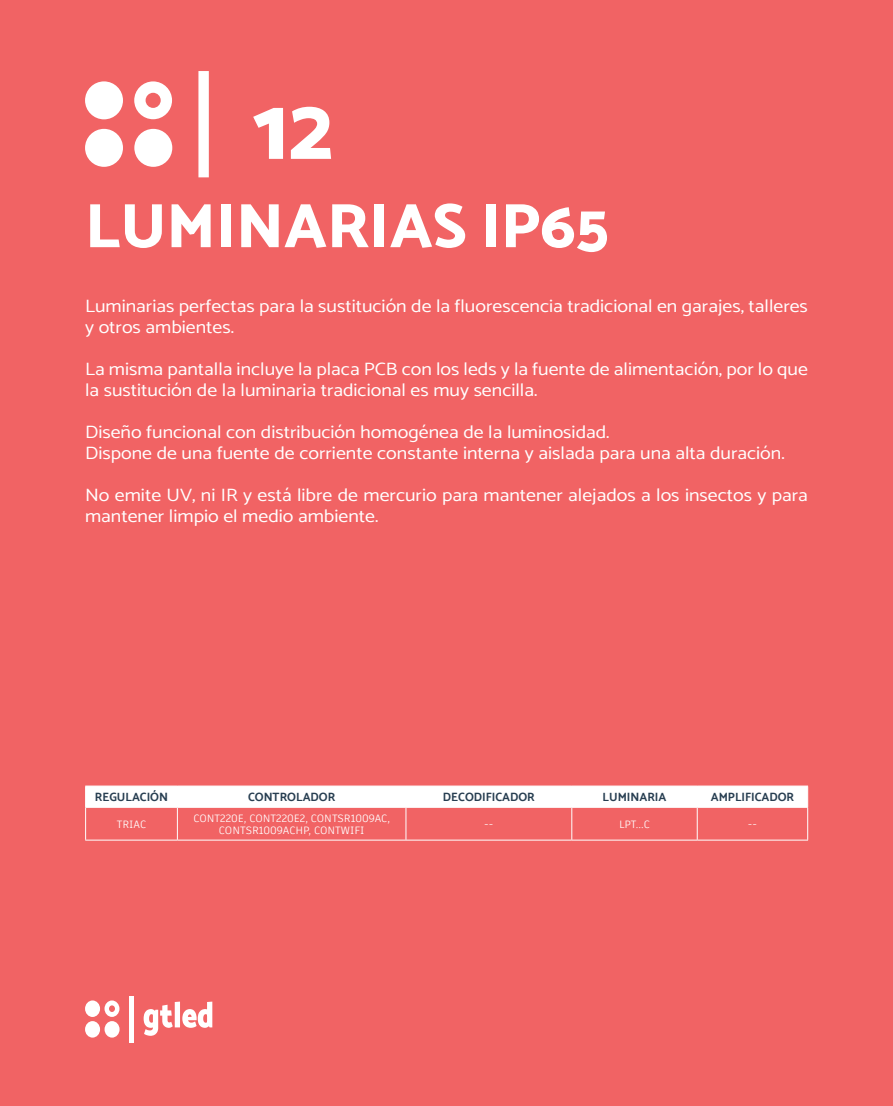
<style>
.page{position:relative;width:893px;height:1106px;background:#fff}
.page>*{position:absolute;margin:0;border:0;box-sizing:border-box;transform-origin:0 0}
.t1{font:800 90px "Catamaran";color:#fff}
.t2{font:800 63px "Catamaran";color:#fff}
.t3{font:18px/21px "Catamaran";color:#fff;scale:1.1 1}
.t4{font:700 12px "Catamaran";color:#273e51}
.t5{font:10.5px/12.6px "Artifakt Element";color:#fff;text-align:center}
</style>
<div class="page">
<img style="left:892px;top:0;width:1px;height:1106px">
<div style="left:0;top:0;width:892px;height:1106px;background:#f16364"></div>
<div style="left:198px;top:71px;width:11px;height:106px;background:#fff"></div>
<div style="left:85px;top:81px;width:38px;height:38px;background:#fff;border-radius:50%"></div>
<div style="left:85px;top:129px;width:38px;height:38px;background:#fff;border-radius:50%"></div>
<div style="left:134px;top:129px;width:38px;height:38px;background:#fff;border-radius:50%"></div>
<svg style="left:134px;top:81px;width:38px;height:38px"></svg>
<hr style="left:130px;top:996px;width:4px;height:46px;background:#fff">
<div style="left:85px;top:1000px;width:15px;height:17px;background:#fff;border-radius:50%"></div>
<div style="left:85px;top:1021px;width:15px;height:16px;background:#fff;border-radius:50%"></div>
<div style="left:105px;top:1021px;width:15px;height:16px;background:#fff;border-radius:50%"></div>
<svg style="left:105px;top:1000px;width:14px;height:16px"></svg>
<svg style="left:144px;top:1004px;width:29px;height:31px"></svg>
<div style="left:175px;top:1001px;width:5px;height:26px;background:#fff"></div>
<svg style="left:182px;top:1001px;width:30px;height:26px"></svg>
<hr style="left:85px;top:807px;width:1px;height:32px;background:#fff">
<hr style="left:177px;top:807px;width:1px;height:32px;background:#fff">
<hr style="left:406px;top:807px;width:1px;height:32px;background:#fff">
<hr style="left:571px;top:807px;width:1px;height:32px;background:#fff">
<hr style="left:697px;top:807px;width:1px;height:32px;background:#fff">
<hr style="left:807px;top:807px;width:1px;height:32px;background:#fff">
<hr style="left:85px;top:839px;width:92px;height:1px;background:#fff">
<hr style="left:177px;top:839px;width:229px;height:1px;background:#fff">
<hr style="left:406px;top:839px;width:166px;height:1px;background:#fff">
<hr style="left:572px;top:839px;width:125px;height:1px;background:#fff">
<hr style="left:697px;top:839px;width:111px;height:1px;background:#fff">
<hr style="left:85px;top:785px;width:92px;height:1px;background:#fff">
<hr style="left:177px;top:785px;width:229px;height:1px;background:#fff">
<hr style="left:406px;top:785px;width:166px;height:1px;background:#fff">
<hr style="left:572px;top:785px;width:125px;height:1px;background:#fff">
<hr style="left:697px;top:785px;width:111px;height:1px;background:#fff">
<div style="left:85px;top:786px;width:723px;height:21px;background:#fff"></div>
<hr style="left:85px;top:807px;width:92px;height:1px;background:#fff">
<hr style="left:177px;top:807px;width:229px;height:1px;background:#fff">
<hr style="left:406px;top:807px;width:166px;height:1px;background:#fff">
<hr style="left:572px;top:807px;width:125px;height:1px;background:#fff">
<hr style="left:697px;top:807px;width:111px;height:1px;background:#fff">
<h1 class="t1" style="left:252px;top:75px;width:82px">12</h1>
<h2 class="t2" style="left:85px;top:188px;width:525px">LUMINARIAS IP65</h2>
<p class="t3" style="left:85px;top:294px;width:659px">Luminarias perfectas para la sustitución de la fluorescencia tradicional en garajes, talleres y otros ambientes.</p>
<p class="t3" style="left:85px;top:357px;width:659px">La misma pantalla incluye la placa PCB con los leds y la fuente de alimentación, por lo que la sustitución de la luminaria tradicional es muy sencilla.</p>
<p class="t3" style="left:85px;top:420px;width:637px">Diseño funcional con distribución homogénea de la luminosidad.<br>Dispone de una fuente de corriente constante interna y aislada para una alta duración.</p>
<p class="t3" style="left:85px;top:483px;width:659px">No emite UV, ni IR y está libre de mercurio para mantener alejados a los insectos y para mantener limpio el medio ambiente.</p>
<p class="t4" style="left:95px;top:790px;width:75px">REGULACIÓN</p>
<p class="t4" style="left:248px;top:790px;width:89px">CONTROLADOR</p>
<p class="t4" style="left:443px;top:790px;width:93px">DECODIFICADOR</p>
<p class="t4" style="left:603px;top:790px;width:65px">LUMINARIA</p>
<p class="t4" style="left:711px;top:790px;width:85px">AMPLIFICADOR</p>
<p class="t5" style="left:117px;top:817px;width:31px">TRIAC</p>
<p class="t5" style="left:193px;top:811px;width:198px">CONT220E, CONT220E2, CONTSR1009AC,<br>CONTSR1009ACHP, CONTWIFI</p>
<p class="t5" style="left:484px;top:817px;width:11px">--</p>
<p class="t5" style="left:619px;top:817px;width:32px">LPT...C</p>
<p class="t5" style="left:748px;top:817px;width:11px">--</p>
</div>
